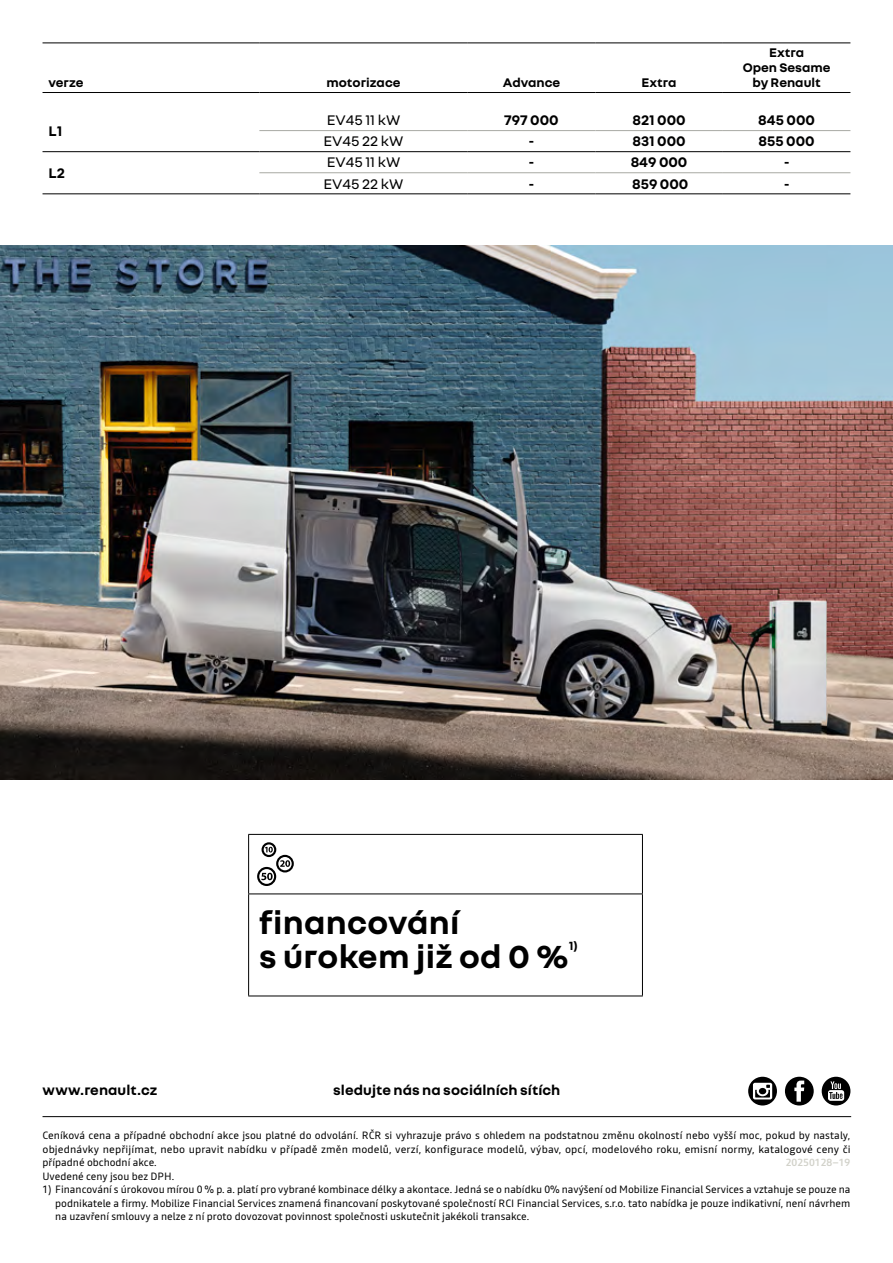
<style>
.page{position:relative;width:893px;height:1263px;background:#fff}
.page>*{position:absolute;margin:0;border:0;box-sizing:border-box;transform-origin:0 0}
.t1{font:700 34.5px/34.5px "Nouvel R";letter-spacing:.01em;color:#000}
.t2{font:700 15px "Nouvel R";color:#000}
.t3{font:15px "Nouvel R";color:#000}
.t4{font:700 13.5px/15px "Nouvel R";color:#000;text-align:center}
.t5{font:700 12.75px "Nouvel R";color:#000}
.t6{font:10.5px/13.5px "Read";color:#000;text-align:justify}
.t7{font:500 10.5px "Read";color:#d2d2ca}
</style>
<div class="page">
<hr style="left:43px;top:1116px;width:808px;height:1px;background:#000">
<div style="left:822px;top:1077px;width:28px;height:28px;background:#000;border-radius:50%"></div>
<svg style="left:828px;top:1081px;width:16px;height:20px"></svg>
<div style="left:785px;top:1077px;width:29px;height:28px;background:#000;border-radius:50%"></div>
<svg style="left:794px;top:1080px;width:10px;height:22px"></svg>
<hr style="left:468px;top:151px;width:127px;height:1px;background:#000">
<hr style="left:595px;top:151px;width:128px;height:1px;background:#000">
<hr style="left:723px;top:151px;width:127px;height:1px;background:#000">
<hr style="left:259px;top:193px;width:209px;height:1px;background:#000">
<hr style="left:43px;top:43px;width:216px;height:1px;background:#000">
<hr style="left:259px;top:43px;width:209px;height:1px;background:#000">
<hr style="left:468px;top:43px;width:127px;height:1px;background:#000">
<hr style="left:595px;top:43px;width:128px;height:1px;background:#000">
<hr style="left:723px;top:43px;width:127px;height:1px;background:#000">
<hr style="left:43px;top:92px;width:216px;height:1px;background:#000">
<hr style="left:259px;top:92px;width:209px;height:1px;background:#000">
<hr style="left:468px;top:92px;width:127px;height:1px;background:#000">
<hr style="left:595px;top:92px;width:128px;height:1px;background:#000">
<hr style="left:723px;top:92px;width:127px;height:1px;background:#000">
<hr style="left:43px;top:151px;width:216px;height:1px;background:#000">
<hr style="left:43px;top:193px;width:216px;height:1px;background:#000">
<hr style="left:468px;top:172px;width:127px;height:1px;background:#a8a9a3">
<hr style="left:595px;top:172px;width:128px;height:1px;background:#a8a9a3">
<hr style="left:723px;top:172px;width:127px;height:1px;background:#a8a9a3">
<hr style="left:259px;top:151px;width:209px;height:1px;background:#000">
<hr style="left:468px;top:193px;width:127px;height:1px;background:#000">
<hr style="left:595px;top:193px;width:128px;height:1px;background:#000">
<hr style="left:723px;top:193px;width:127px;height:1px;background:#000">
<hr style="left:259px;top:172px;width:209px;height:1px;background:#a8a9a3">
<hr style="left:259px;top:130px;width:209px;height:1px;background:#a8a9a3">
<hr style="left:468px;top:130px;width:127px;height:1px;background:#a8a9a3">
<hr style="left:595px;top:130px;width:128px;height:1px;background:#a8a9a3">
<hr style="left:723px;top:130px;width:127px;height:1px;background:#a8a9a3">
<svg style="left:748px;top:1077px;width:29px;height:28px"></svg>
<svg style="left:753px;top:1083px;width:19px;height:16px"></svg>
<img style="left:0;top:245px;width:893px;height:534px">
<svg style="left:249px;top:835px;width:393px;height:160px"></svg>
<hr style="left:248px;top:834px;width:395px;height:1px;background:#000">
<hr style="left:248px;top:835px;width:1px;height:58px;background:#000">
<hr style="left:642px;top:835px;width:1px;height:58px;background:#000">
<hr style="left:248px;top:893px;width:395px;height:1px;background:#000">
<hr style="left:248px;top:894px;width:1px;height:101px;background:#000">
<hr style="left:642px;top:894px;width:1px;height:101px;background:#000">
<hr style="left:248px;top:995px;width:395px;height:1px;background:#000">
<svg style="left:257px;top:842px;width:37px;height:44px"></svg>
<p class="t4" style="left:49px;top:74px;width:37px">verze</p>
<p class="t4" style="left:326px;top:74px;width:76px">motorizace</p>
<p class="t4" style="left:503px;top:74px;width:59px">Advance</p>
<p class="t4" style="left:642px;top:74px;width:36px">Extra</p>
<p class="t4" style="left:743px;top:44px;width:89px">Extra<br>Open Sesame by Renault</p>
<h2 class="t2" style="left:49px;top:121px;width:15px">L1</h2>
<h2 class="t2" style="left:49px;top:163px;width:18px">L2</h2>
<h2 class="t3" style="left:327px;top:111px;width:75px">EV45 11 kW</h2>
<h2 class="t2" style="left:504px;top:111px;width:56px">797 000</h2>
<h2 class="t2" style="left:632px;top:111px;width:55px">821 000</h2>
<h2 class="t2" style="left:758px;top:111px;width:58px">845 000</h2>
<h2 class="t3" style="left:324px;top:132px;width:81px">EV45 22 kW</h2>
<h2 class="t2" style="left:529px;top:132px;width:7px">-</h2>
<h2 class="t2" style="left:632px;top:132px;width:55px">831 000</h2>
<h2 class="t2" style="left:759px;top:132px;width:58px">855 000</h2>
<h2 class="t3" style="left:327px;top:153px;width:75px">EV45 11 kW</h2>
<h2 class="t2" style="left:529px;top:153px;width:7px">-</h2>
<h2 class="t2" style="left:631px;top:153px;width:58px">849 000</h2>
<h2 class="t2" style="left:784px;top:153px;width:7px">-</h2>
<h2 class="t3" style="left:324px;top:174px;width:81px">EV45 22 kW</h2>
<h2 class="t2" style="left:529px;top:174px;width:7px">-</h2>
<h2 class="t2" style="left:632px;top:174px;width:58px">859 000</h2>
<h2 class="t2" style="left:784px;top:174px;width:7px">-</h2>
<h1 class="t1" style="left:259px;top:903px;width:311px">financování<br>s úrokem již od 0 %</h1>
<p class="t5" style="left:569px;top:938px;width:11px">1)</p>
<h2 class="t2" style="left:43px;top:1080px;width:116px">www.renault.cz</h2>
<h2 class="t2" style="left:333px;top:1080px;width:229px">sledujte nás na sociálních sítích</h2>
<p class="t6" style="left:43px;top:1129px;width:810px">Ceníková cena a případné obchodní akce jsou platné do odvolání. RČR si vyhrazuje právo s ohledem na podstatnou změnu okolností nebo vyšší moc, pokud by nastaly, objednávky nepřijímat, nebo upravit nabídku v případě změn modelů, verzí, konfigurace modelů, výbav, opcí, modelového roku, emisní normy, katalogové ceny či případné obchodní akce.</p>
<p class="t7" style="left:786px;top:1155px;width:66px">20250128–19</p>
<p class="t6" style="left:43px;top:1169px;width:133px">Uvedené ceny jsou bez DPH.</p>
<p class="t6" style="left:55px;top:1183px;width:797px;text-indent:-13px">1) Financování s úrokovou mírou 0 % p. a. platí pro vybrané kombinace délky a akontace. Jedná se o nabídku 0% navýšení od Mobilize Financial Services a vztahuje se pouze na podnikatele a firmy. Mobilize Financial Services znamená financovaní poskytované společností RCI Financial Services, s.r.o. tato nabídka je pouze indikativní, není návrhem na uzavření smlouvy a nelze z ní proto dovozovat povinnost společnosti uskutečnit jakékoli transakce.</p>
</div>
